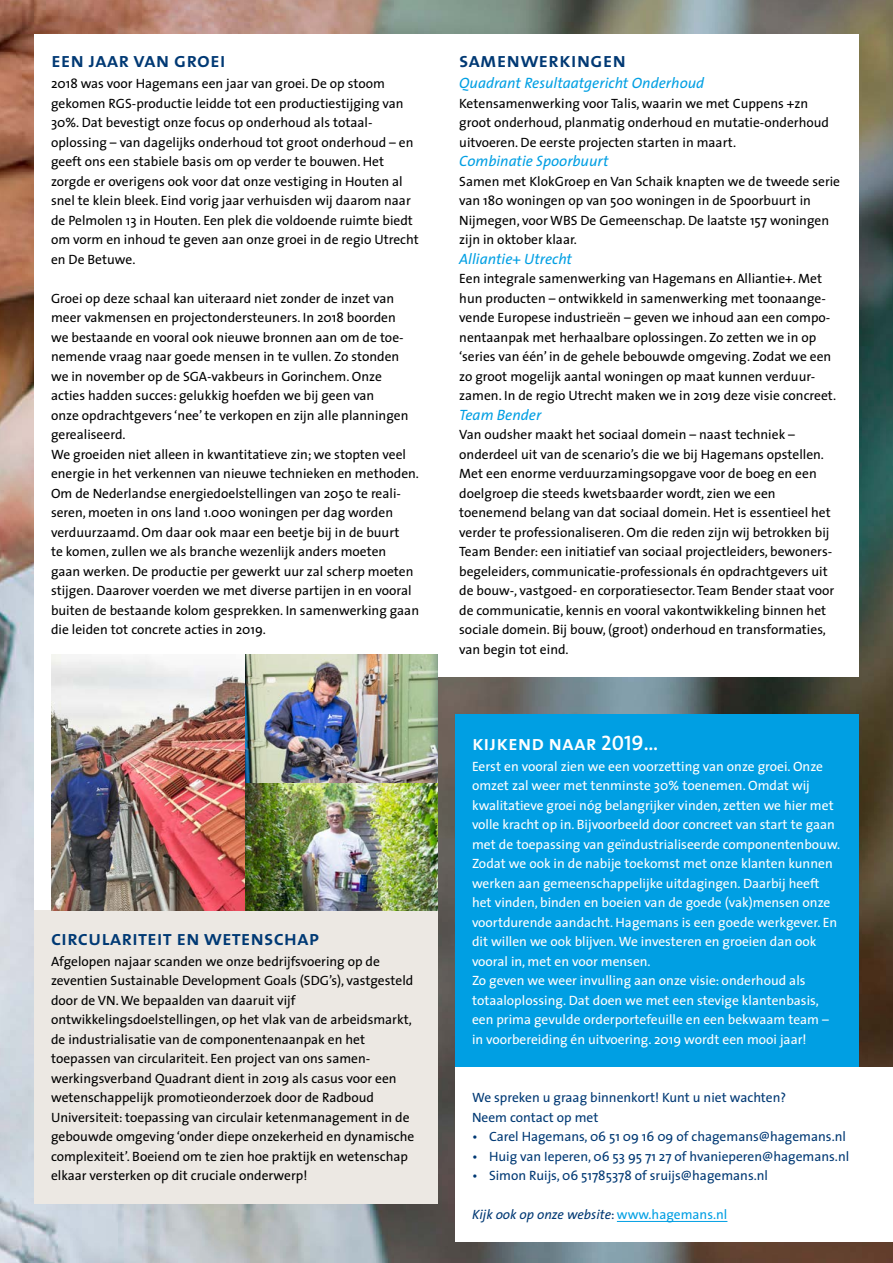
<style>
.page{position:relative;width:893px;height:1263px;background:#fff}
.page>*{position:absolute;margin:0;border:0;box-sizing:border-box;transform-origin:0 0}
.t1{font:21px "The Sans Semi Bold Caps";color:#003974}
.t2{font:21px "The Sans Semi Bold Caps";color:#fff}
.t3{font:italic 15px "The Sans";color:#009fe3}
.t4{font:13.5px/19.5px "The Sans";color:#000}
.t5{font:13.5px/19.5px "The Sans";color:#fff}
.t6{font:13.5px/19.5px "The Sans";color:#003974}
.t7{font:italic 13.5px "The Sans";color:#003974}
.s1{font-style:normal}
.s2{font-style:normal;color:#009fe3}
</style>
<div class="page">
<img style="left:0;top:0;width:893px;height:1263px">
<div style="left:425px;top:34px;width:434px;height:642px;background:#fff"></div>
<div style="left:455px;top:714px;width:404px;height:354px;background:#009fe3"></div>
<div style="left:455px;top:1067px;width:438px;height:175px;background:#fff"></div>
<div style="left:34px;top:34px;width:404px;height:876px;background:#fff"></div>
<div style="left:34px;top:910px;width:404px;height:293px;background:#ece8e3"></div>
<hr style="left:617px;top:1221px;width:110px;height:1px;background:#009fe3">
<img style="left:51px;top:655px;width:387px;height:255px">
<h1 class="t1" style="left:51px;top:43px;width:176px">een jaar van groei</h1>
<p class="t4" style="left:51px;top:74px;width:369px">2018 was voor Hagemans een jaar van groei. De op stoom gekomen RGS-productie leidde tot een productiestijging van 30%. Dat bevestigt onze focus op onderhoud als totaal&shy;oplossing – van dagelijks onderhoud tot groot onderhoud – en geeft ons een stabiele basis om op verder te bouwen. Het zorgde er overigens ook voor dat onze vestiging in Houten al snel te klein bleek. Eind vorig jaar verhuisden wij daarom naar de Pelmolen 13 in Houten. Een plek die voldoende ruimte biedt om vorm en inhoud te geven aan onze groei in de regio Utrecht en De Betuwe.</p>
<p class="t4" style="left:51px;top:288px;width:370px">Groei op deze schaal kan uiteraard niet zonder de inzet van meer vakmensen en projectondersteuners. In 2018 boorden<br>we bestaande en vooral ook nieuwe bronnen aan om de toe&shy;nemende vraag naar goede mensen in te vullen. Zo stonden we in november op de SGA-vakbeurs in Gorinchem. Onze acties hadden succes: gelukkig hoefden we bij geen van<br>onze opdrachtgevers ‘nee’ te verkopen en zijn alle planningen gerealiseerd.<br>We groeiden niet alleen in kwantitatieve zin; we stopten veel energie in het verkennen van nieuwe technieken en methoden.<br>Om de Nederlandse energiedoelstellingen van 2050 te reali&shy;seren, moeten in ons land 1.000 woningen per dag worden verduurzaamd. Om daar ook maar een beetje bij in de buurt<br>te komen, zullen we als branche wezenlijk anders moeten<br>gaan werken. De productie per gewerkt uur zal scherp moeten stijgen. Daarover voerden we met diverse partijen in en vooral buiten de bestaande kolom gesprekken. In samenwerking gaan die leiden tot concrete acties in 2019.</p>
<h1 class="t1" style="left:51px;top:920px;width:270px">circulariteit en wetenschap</h1>
<p class="t4" style="left:51px;top:951px;width:365px">Afgelopen najaar scanden we onze bedrijfsvoering op de zeventien Sustainable Development Goals (SDG’s), vastgesteld door de VN. We bepaalden van daaruit vijf ontwikkelingsdoelstellingen, op het vlak van de arbeidsmarkt, de industrialisatie van de componentenaanpak en het toepassen van circulariteit. Een project van ons samen&shy;werkingsverband Quadrant dient in 2019 als casus voor een wetenschappelijk promotieonderzoek door de Radboud Universiteit: toepassing van circulair ketenmanagement in de gebouwde omgeving ‘onder diepe onzekerheid en dynamische complexiteit’. Boeiend om te zien hoe praktijk en wetenschap elkaar versterken op dit cruciale onderwerp!</p>
<h1 class="t1" style="left:459px;top:43px;width:168px">samenwerkingen</h1>
<p class="t3" style="left:459px;top:71px;width:246px">Quadrant Resultaatgericht Onderhoud</p>
<p class="t4" style="left:459px;top:93px;width:371px">Ketensamenwerking voor Talis, waarin we met Cuppens +zn groot onderhoud, planmatig onderhoud en mutatie-onderhoud uitvoeren. De eerste projecten starten in maart.</p>
<p class="t3" style="left:459px;top:149px;width:151px">Combinatie Spoorbuurt</p>
<p class="t4" style="left:459px;top:171px;width:382px">Samen met KlokGroep en Van Schaik knapten we de tweede serie van 180 woningen op van 500 woningen in de Spoorbuurt in Nijmegen, voor WBS De Gemeenschap. De laatste 157 woningen zijn in oktober klaar.</p>
<p class="t3" style="left:459px;top:246px;width:114px">Alliantie+ Utrecht</p>
<p class="t4" style="left:459px;top:269px;width:379px">Een integrale samenwerking van Hagemans en Alliantie+. Met hun producten – ontwikkeld in samenwerking met toonaange&shy;vende Europese industrieën – geven we inhoud aan een compo&shy;nentaanpak met herhaalbare oplossingen. Zo zetten we in op ‘series van één’ in de gehele bebouwde omgeving. Zodat we een zo groot mogelijk aantal woningen op maat kunnen verduur&shy;zamen. In de regio Utrecht maken we in 2019 deze visie concreet.</p>
<p class="t3" style="left:459px;top:402px;width:84px">Team Bender</p>
<p class="t4" style="left:459px;top:425px;width:377px">Van oudsher maakt het sociaal domein – naast techniek – onderdeel uit van de scenario’s die we bij Hagemans opstellen.<br>Met een enorme verduurzamingsopgave voor de boeg en een doelgroep die steeds kwetsbaarder wordt, zien we een toenemend belang van dat sociaal domein. Het is essentieel het verder te professionaliseren. Om die reden zijn wij betrokken bij Team Bender: een initiatief van sociaal projectleiders, bewoners&shy;begeleiders, communicatie-professionals én opdrachtgevers uit de bouw-, vastgoed- en corporatiesector. Team Bender staat voor de communicatie, kennis en vooral vakontwikkeling binnen het sociale domein. Bij bouw, (groot) onderhoud en transformaties, van begin tot eind.</p>
<h1 class="t2" style="left:472px;top:725px;width:188px">kijkend naar 2019…</h1>
<p class="t5" style="left:472px;top:756px;width:370px">Eerst en vooral zien we een voorzetting van onze groei. Onze omzet zal weer met tenminste 30% toenemen. Omdat wij kwalitatieve groei nóg belangrijker vinden, zetten we hier met volle kracht op in. Bijvoorbeeld door concreet van start te gaan met de toepassing van geïndustrialiseerde componentenbouw.<br>Zodat we ook in de nabije toekomst met onze klanten kunnen werken aan gemeenschappelijke uitdagingen. Daarbij heeft het vinden, binden en boeien van de goede (vak)mensen onze voortdurende aandacht. Hagemans is een goede werkgever. En dit willen we ook blijven. We investeren en groeien dan ook vooral in, met en voor mensen.<br>Zo geven we weer invulling aan onze visie: onderhoud als totaaloplossing. Dat doen we met een stevige klantenbasis, een prima gevulde orderportefeuille en een bekwaam team – in voorbereiding én uitvoering. 2019 wordt een mooi jaar!</p>
<p class="t6" style="left:472px;top:1088px;width:316px">We spreken u graag binnenkort! Kunt u niet wachten?<br>Neem contact op met</p>
<p class="t6" style="left:472px;top:1127px;width:375px">• Carel Hagemans, 06 51 09 16 09 of chagemans@hagemans.nl</p>
<p class="t6" style="left:472px;top:1146px;width:379px">• Huig van Ieperen, 06 53 95 71 27 of hvanieperen@hagemans.nl</p>
<p class="t6" style="left:472px;top:1166px;width:298px">• Simon Ruijs, 06 51785378 of sruijs@hagemans.nl</p>
<p class="t7" style="left:472px;top:1203px;width:257px">Kijk ook op onze website<span class="s1">:</span> <span class="s2">www.hagemans.nl</span></p>
</div>
